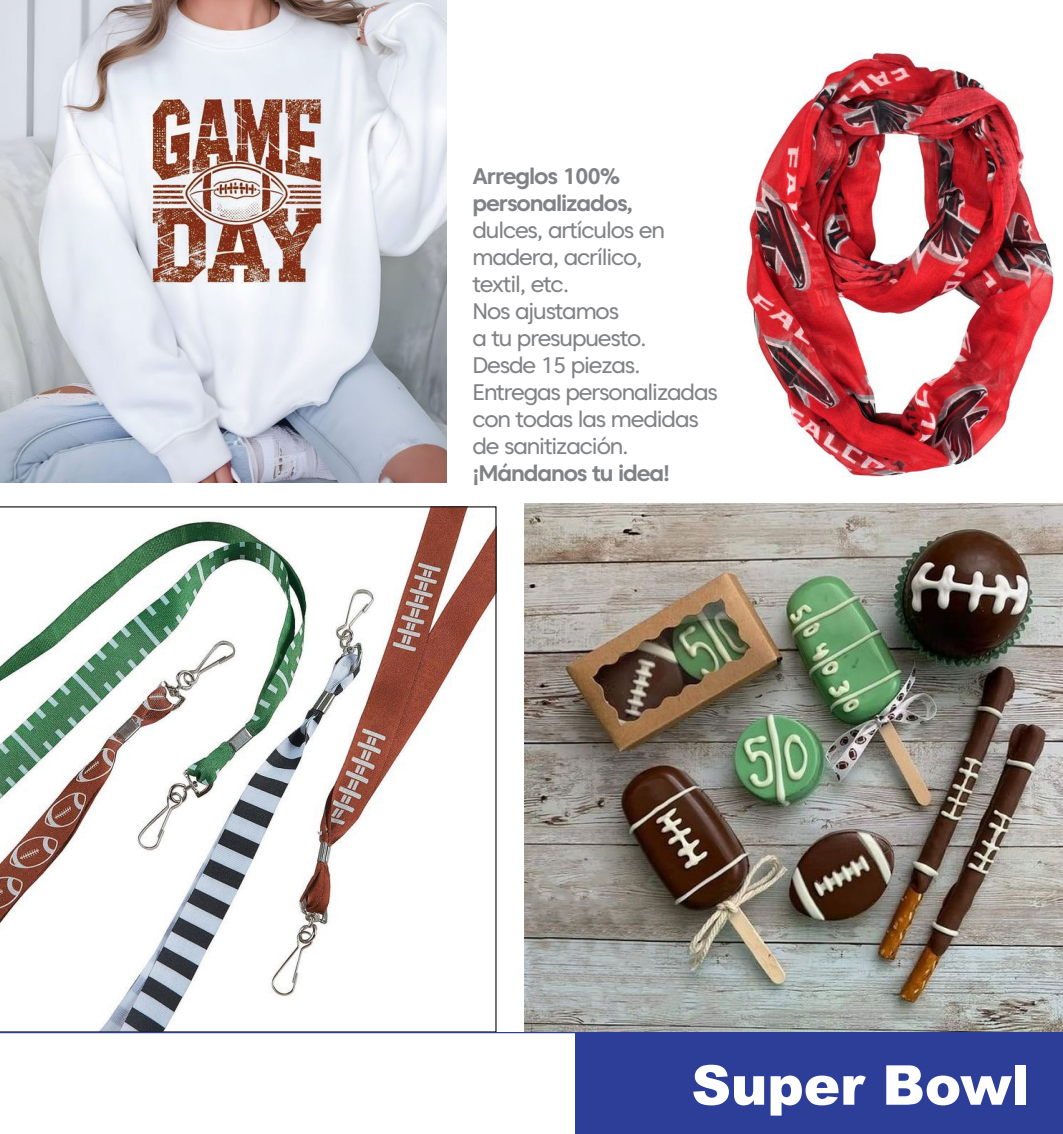
<style>
.page{position:relative;width:1063px;height:1134px;background:#fff}
.page>*{position:absolute;margin:0;border:0;box-sizing:border-box;transform-origin:0 0}
.t1{font:900 55px "Arial";letter-spacing:-.005em;color:#fffefe}
.t2{font:22.5px/27px "Caros";letter-spacing:-.05em;color:#808285}
.t3{font:700 22.5px/27px "Caros";letter-spacing:-.05em;color:#808285}
</style>
<div class="page">
<img style="left:0;top:0;width:447px;height:482px">
<img style="left:745px;top:52px;width:309px;height:425px">
<img style="left:524px;top:504px;width:539px;height:528px">
<svg style="left:0;top:506px;width:497px;height:526px"></svg>
<div style="left:575px;top:1032px;width:488px;height:102px;background:#2d3e98"></div>
<hr style="left:0;top:1032px;width:1063px;height:1px;background:#2d3e98">
<p class="t3" style="left:473px;top:162px;width:162px">Arreglos 100% personalizados,</p>
<p class="t2" style="left:473px;top:216px;width:247px">dulces, artículos en madera, acrílico,<br>textil, etc.<br>Nos ajustamos<br>a tu presupuesto.<br>Desde 15 piezas.<br>Entregas personalizadas con todas las medidas de sanitización.</p>
<p class="t3" style="left:473px;top:459px;width:199px">¡Mándanos tu idea!</p>
<h1 class="t1" style="left:691px;top:1045px;width:340px">Super Bowl</h1>
</div>
